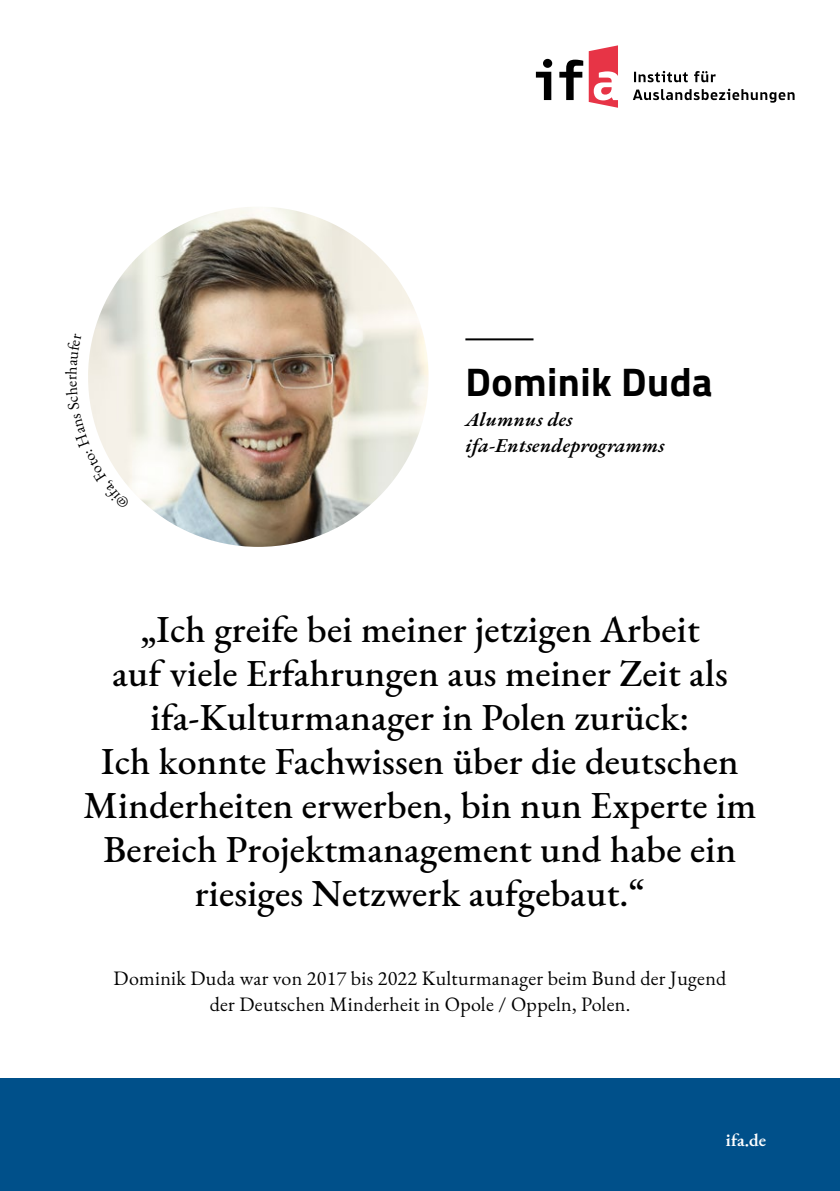
<style>
.page{position:relative;width:840px;height:1191px;background:#fff}
.page>*{position:absolute;margin:0;border:0;box-sizing:border-box;transform-origin:0 0}
.t1{font:700 40px "Titillium Web";letter-spacing:.01em;color:#000}
.t2{font:500 38px/44px "EB Garamond";letter-spacing:.005em;color:#000;text-align:center}
.t3{font:20px/26px "EB Garamond";letter-spacing:.015em;color:#000;text-align:center}
.t4{font:italic 600 20px/26px "EB Garamond";letter-spacing:.01em;color:#000}
.t5{font:600 18px "EB Garamond";color:#fff}
</style>
<div class="page">
<div style="left:0;top:1079px;width:839px;height:112px;background:#00508a"></div>
<svg style="left:632px;top:89px;width:162px;height:14px"></svg>
<svg style="left:634px;top:71px;width:81px;height:11px"></svg>
<svg style="left:535px;top:45px;width:82px;height:63px"></svg>
<hr style="left:465px;top:338px;width:68px;height:2px;background:#000">
<img style="left:88px;top:207px;width:340px;height:340px;border-radius:170px">
<svg style="left:88px;top:334px;width:42px;height:154px"></svg>
<p class="t1" style="left:465px;top:351px;width:248px">Dominik Duda</p>
<p class="t4" style="left:465px;top:406px;width:201px">Alumnus des ifa-Entsendeprogramms</p>
<p class="t2" style="left:83px;top:607px;width:674px">„Ich greife bei meiner jetzigen Arbeit<br>auf viele Erfahrungen aus meiner Zeit als ifa-Kulturmanager in Polen zurück:<br>Ich konnte Fachwissen über die deutschen Minderheiten erwerben, bin nun Experte im Bereich Projektmanagement und habe ein riesiges Netzwerk aufgebaut.“</p>
<p class="t3" style="left:114px;top:965px;width:613px">Dominik Duda war von 2017 bis 2022 Kulturmanager beim Bund der Jugend der Deutschen Minderheit in Opole / Oppeln, Polen.</p>
<p class="t5" style="left:725px;top:1127px;width:42px">ifa.de</p>
</div>
